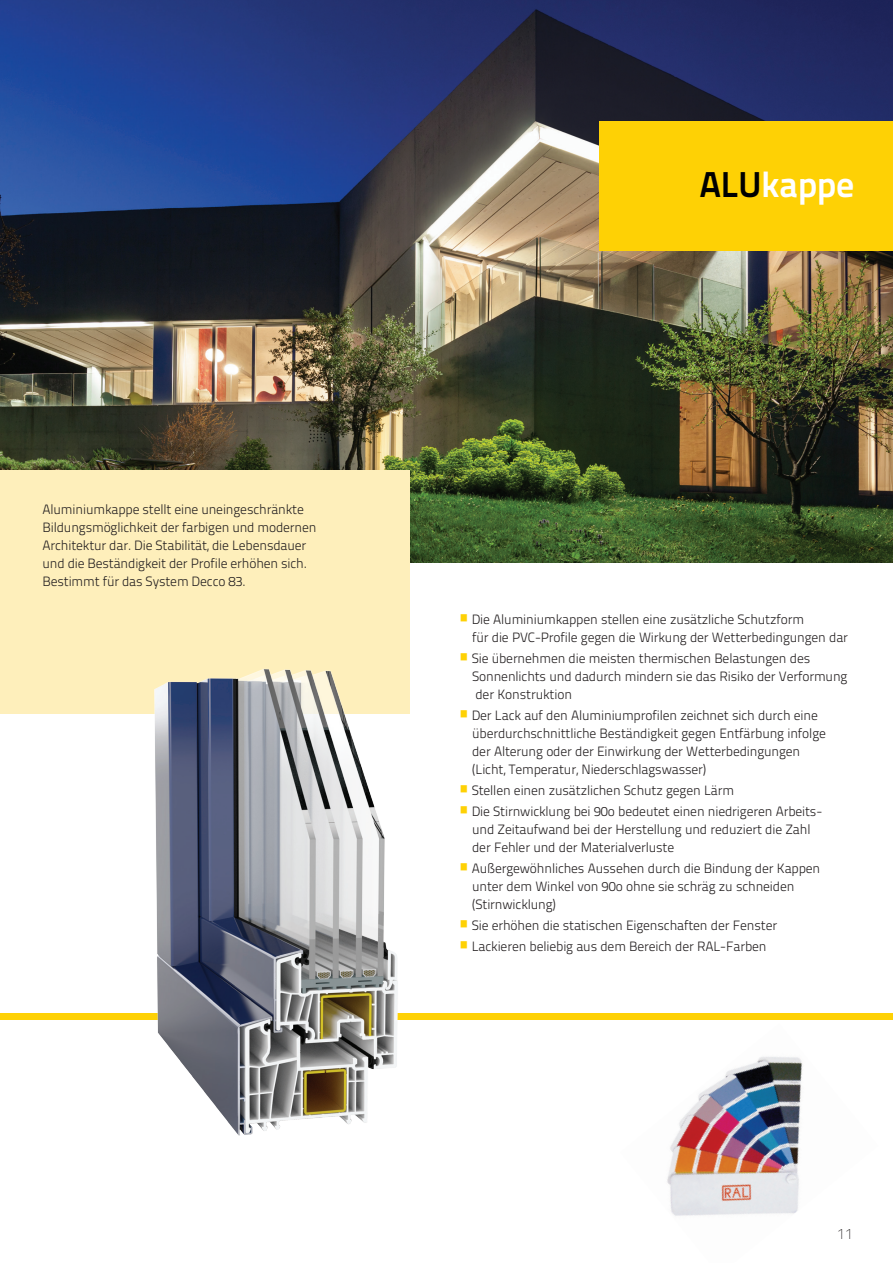
<style>
.page{position:relative;width:893px;height:1263px;background:#fff}
.page>*{position:absolute;margin:0;border:0;box-sizing:border-box;transform-origin:0 0}
.t1{font:700 36px "Titillium Text 22 L";letter-spacing:-.01em;color:#fff}
.t2{font:100 15px "Titillium Text 22 L";color:#231f20}
.t3{font:300 13.5px/18px "Titillium Text 22 L";letter-spacing:-.01em;color:#231f20}
.s1{color:#000}
.s2{font-weight:700;font-size:25.5px;color:#fed105}
</style>
<div class="page">
<img style="left:0;top:0;width:893px;height:563px">
<div style="left:0;top:1013px;width:893px;height:6px;background:#fed105"></div>
<hr style="left:0;top:470px;width:1px;height:243px;background:#fab9a1">
<div style="left:1px;top:470px;width:409px;height:243px;background:#feefbb"></div>
<div style="left:600px;top:121px;width:293px;height:130px;background:#fed105"></div>
<img style="left:137px;top:669px;width:271px;height:467px">
<img style="left:667px;top:1056px;width:136px;height:160px">
<p class="t3" style="left:43px;top:500px;width:263px">Aluminiumkappe stellt eine uneingeschränkte</p>
<p class="t3" style="left:43px;top:518px;width:276px">Bildungsmöglichkeit der farbigen und modernen</p>
<p class="t3" style="left:43px;top:536px;width:265px">Architektur dar. Die Stabilität, die Lebensdauer</p>
<p class="t3" style="left:43px;top:554px;width:266px">und die Beständigkeit der Profile erhöhen sich.</p>
<p class="t3" style="left:43px;top:572px;width:205px">Bestimmt für das System Decco 83.</p>
<p class="t1" style="left:699px;top:157px;width:156px"><span class="s1">ALU</span>kappe</p>
<p class="t3" style="left:472px;top:609px;width:377px;text-indent:-15px"><span class="s2">•</span>Die Aluminiumkappen stellen eine zusätzliche Schutzform<br>für die PVC-Profile gegen die Wirkung der Wetterbedingungen dar</p>
<p class="t3" style="left:472px;top:648px;width:377px;text-indent:-15px"><span class="s2">•</span>Sie übernehmen die meisten thermischen Belastungen des<br>Sonnenlichts und dadurch mindern sie das Risiko der Verformung der Konstruktion</p>
<p class="t3" style="left:472px;top:705px;width:355px;text-indent:-15px"><span class="s2">•</span>Der Lack auf den Aluminiumprofilen zeichnet sich durch eine überdurchschnittliche Beständigkeit gegen Entfärbung infolge der Alterung oder der Einwirkung der Wetterbedingungen (Licht, Temperatur, Niederschlagswasser)</p>
<p class="t3" style="left:457px;top:780px;width:279px"><span class="s2">•</span>Stellen einen zusätzlichen Schutz gegen Lärm</p>
<p class="t3" style="left:472px;top:801px;width:352px;text-indent:-15px"><span class="s2">•</span>Die Stirnwicklung bei 90o bedeutet einen niedrigeren Arbeits&shy;und Zeitaufwand bei der Herstellung und reduziert die Zahl der Fehler und der Materialverluste</p>
<p class="t3" style="left:472px;top:858px;width:350px;text-indent:-15px"><span class="s2">•</span>Außergewöhnliches Aussehen durch die Bindung der Kappen unter dem Winkel von 90o ohne sie schräg zu schneiden (Stirnwicklung)</p>
<p class="t3" style="left:457px;top:915px;width:322px"><span class="s2">•</span>Sie erhöhen die statischen Eigenschaften der Fenster</p>
<p class="t3" style="left:457px;top:936px;width:311px"><span class="s2">•</span>Lackieren beliebig aus dem Bereich der RAL-Farben</p>
<p class="t2" style="left:837px;top:1223px;width:17px">11</p>
</div>
